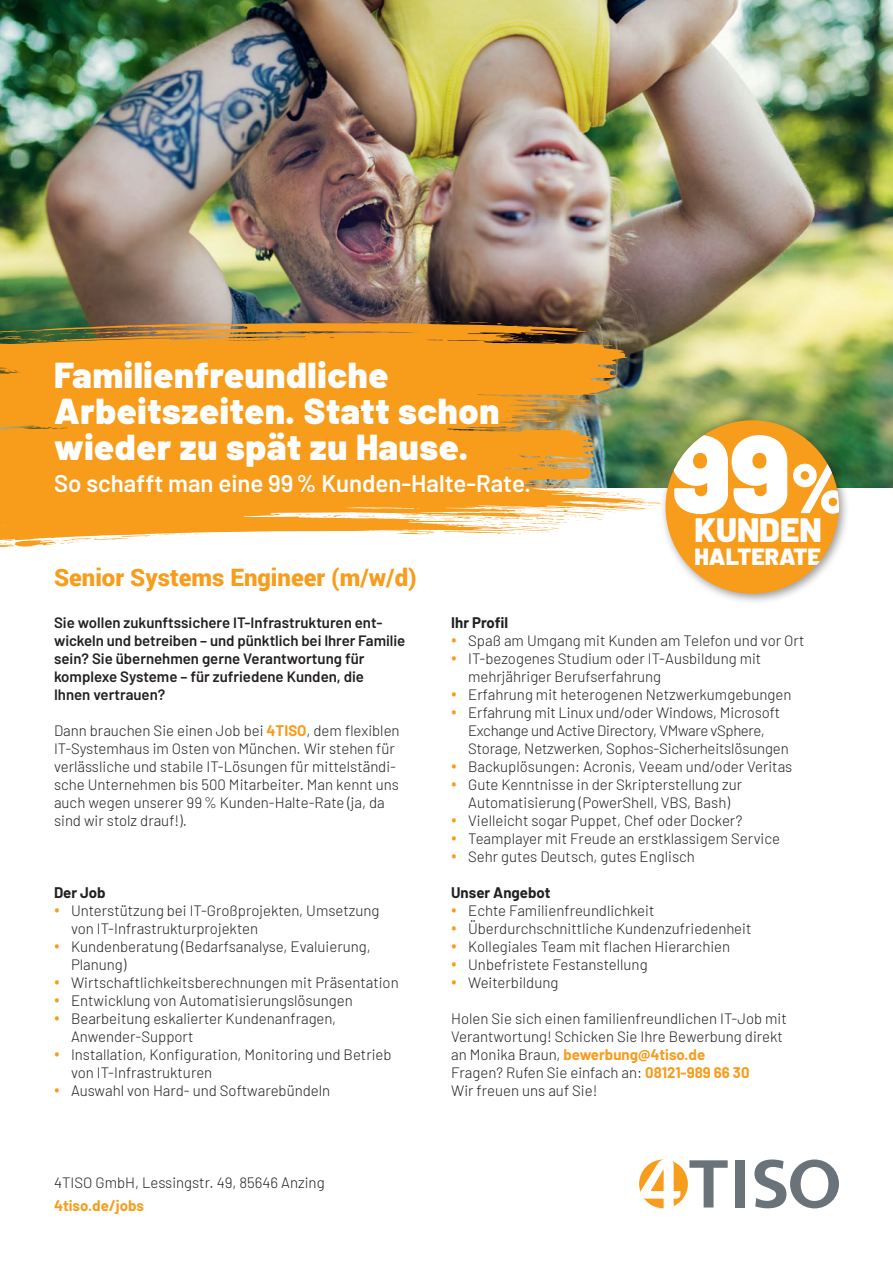
<style>
.page{position:relative;width:893px;height:1263px;background:#fff}
.page>*{position:absolute;margin:0;border:0;box-sizing:border-box;transform-origin:0 0}
.t1{font:900 110.55px "Barlow";color:#fff}
.t2{font:900 36px/36px "Barlow";letter-spacing:.02em;color:#fff}
.t3{font:900 33.75px "Barlow";color:#fff}
.t4{font:600 24px "Barlow";color:#fff}
.t5{font:900 24px "Roboto";color:#f89c1c}
.t6{font:900 23.4px "Barlow";color:#fff}
.t7{font:300 15px/18px "Barlow";color:#231f20}
.t8{font:600 15px/18px "Barlow";color:#231f20}
.t9{font:700 15px "Barlow";color:#231f20}
.t10{font:700 15px "Barlow";color:#f89c1c}
.s1{font-size:69.9px}
.s2{font-weight:700;color:#f89c1c}
.s3{font-family:"Roboto";font-weight:900;color:#f89c1c}
</style>
<div class="page">
<svg style="left:689px;top:1160px;width:39px;height:47px"></svg>
<div style="left:735px;top:1160px;width:10px;height:47px;background:#697379"></div>
<div style="left:639px;top:1159px;width:49px;height:49px;background:#f89c1c;border-radius:50%"></div>
<div style="left:790px;top:1159px;width:49px;height:49px;background:#697379;border-radius:50%"></div>
<div style="left:801px;top:1167px;width:27px;height:34px;background:#fff;border-radius:50%"></div>
<svg style="left:639px;top:1159px;width:42px;height:50px"></svg>
<svg style="left:754px;top:1159px;width:32px;height:49px"></svg>
<img style="left:0;top:0;width:893px;height:488px">
<div style="left:660px;top:415px;width:191px;height:190px;background:#231f20;opacity:.45"></div>
<div style="left:665px;top:420px;width:174px;height:174px;background:#f89c1c;border-radius:50%"></div>
<img style="left:0;top:320px;width:662px;height:229px">
<div style="left:0;top:440px;width:421px;height:59px;background:#f89c1c"></div>
<div style="left:382px;top:400px;width:117px;height:26px;background:#f89c1c"></div>
<h2 class="t2" style="left:54px;top:354px;width:447px">Familienfreundliche<br>Arbeitszeiten. Statt schon wieder zu spät zu Hause.</h2>
<h3 class="t4" style="left:54px;top:465px;width:479px">So schafft man eine 99% Kunden-Halte-Rate.</h3>
<h3 class="t5" style="left:54px;top:561px;width:364px">Senior Systems Engineer (m/w/d)</h3>
<h1 class="t1" style="left:672px;top:390px;width:177px">99<span class="s1">%</span></h1>
<h3 class="t3" style="left:695px;top:505px;width:129px">KUNDEN</h3>
<h3 class="t6" style="left:695px;top:539px;width:128px">HALTERATE</h3>
<p class="t8" style="left:54px;top:612px;width:353px">Sie wollen zukunftssichere IT-Infrastrukturen ent&shy;wickeln und betreiben – und pünktlich bei Ihrer Familie sein? Sie übernehmen gerne Verantwortung für komplexe Systeme – für zufriedene Kunden, die<br>Ihnen vertrauen?</p>
<p class="t7" style="left:54px;top:721px;width:347px">Dann brauchen Sie einen Job bei <span class="s2">4TISO</span>, dem flexiblen IT-Systemhaus im Osten von München. Wir stehen für verlässliche und stabile IT-Lösungen für mittelständi&shy;sche Unternehmen bis 500 Mitarbeiter. Man kennt uns auch wegen unserer 99% Kunden-Halte-Rate (ja, da sind wir stolz drauf!).</p>
<p class="t9" style="left:54px;top:882px;width:53px">Der Job</p>
<p class="t7" style="left:71px;top:901px;width:310px;text-indent:-17px"><span class="s3">•</span> Unterstützung bei IT-Großprojekten, Umsetzung von IT-Infrastrukturprojekten</p>
<p class="t7" style="left:71px;top:937px;width:301px;text-indent:-17px"><span class="s3">•</span> Kundenberatung (Bedarfsanalyse, Evaluierung,<br>Planung)</p>
<p class="t7" style="left:54px;top:973px;width:346px"><span class="s3">•</span> Wirtschaftlichkeitsberechnungen mit Präsentation</p>
<p class="t7" style="left:54px;top:991px;width:300px"><span class="s3">•</span> Entwicklung von Automatisierungslösungen</p>
<p class="t7" style="left:71px;top:1009px;width:267px;text-indent:-17px"><span class="s3">•</span> Bearbeitung eskalierter Kundenanfragen,<br>Anwender-Support</p>
<p class="t7" style="left:71px;top:1045px;width:322px;text-indent:-17px"><span class="s3">•</span> Installation, Konfiguration, Monitoring und Betrieb von IT-Infrastrukturen</p>
<p class="t7" style="left:54px;top:1081px;width:278px"><span class="s3">•</span> Auswahl von Hard- und Softwarebündeln</p>
<p class="t7" style="left:54px;top:1173px;width:272px">4TISO GmbH, Lessingstr. 49, 85646 Anzing</p>
<p class="t10" style="left:54px;top:1194px;width:92px">4tiso.de/jobs</p>
<p class="t9" style="left:451px;top:612px;width:59px">Ihr Profil</p>
<p class="t7" style="left:451px;top:631px;width:355px"><span class="s3">•</span> Spaß am Umgang mit Kunden am Telefon und vor Ort</p>
<p class="t7" style="left:468px;top:649px;width:295px;text-indent:-17px"><span class="s3">•</span> IT-bezogenes Studium oder IT-Ausbildung mit mehrjähriger Berufserfahrung</p>
<p class="t7" style="left:451px;top:685px;width:342px"><span class="s3">•</span> Erfahrung mit heterogenen Netzwerkumgebungen</p>
<p class="t7" style="left:468px;top:703px;width:322px;text-indent:-17px"><span class="s3">•</span> Erfahrung mit Linux und/oder Windows, Microsoft<br>Exchange und Active Directory, VMware vSphere,<br>Storage, Netzwerken, Sophos-Sicherheitslösungen</p>
<p class="t7" style="left:451px;top:757px;width:343px"><span class="s3">•</span> Backuplösungen: Acronis, Veeam und/oder Veritas</p>
<p class="t7" style="left:451px;top:775px;width:293px;text-align:center"><span class="s3">•</span> Gute Kenntnisse in der Skripterstellung zur<br>Automatisierung (PowerShell, VBS, Bash)</p>
<p class="t7" style="left:451px;top:811px;width:293px"><span class="s3">•</span> Vielleicht sogar Puppet, Chef oder Docker?</p>
<p class="t7" style="left:451px;top:829px;width:330px"><span class="s3">•</span> Teamplayer mit Freude an erstklassigem Service</p>
<p class="t7" style="left:451px;top:847px;width:245px"><span class="s3">•</span> Sehr gutes Deutsch, gutes Englisch</p>
<p class="t9" style="left:451px;top:882px;width:101px">Unser Angebot</p>
<p class="t7" style="left:451px;top:901px;width:205px"><span class="s3">•</span> Echte Familienfreundlichkeit</p>
<p class="t7" style="left:451px;top:919px;width:302px"><span class="s3">•</span> Überdurchschnittliche Kundenzufriedenheit</p>
<p class="t7" style="left:451px;top:937px;width:281px"><span class="s3">•</span> Kollegiales Team mit flachen Hierarchien</p>
<p class="t7" style="left:451px;top:955px;width:198px"><span class="s3">•</span> Unbefristete Festanstellung</p>
<p class="t7" style="left:451px;top:973px;width:109px"><span class="s3">•</span> Weiterbildung</p>
<p class="t7" style="left:451px;top:1009px;width:337px">Holen Sie sich einen familienfreundlichen IT-Job mit Verantwortung! Schicken Sie Ihre Bewerbung direkt an Monika Braun, <span class="s2">bewerbung@4tiso.de<br></span>Fragen? Rufen Sie einfach an: <span class="s2">08121-989 66 30<br></span>Wir freuen uns auf Sie!</p>
</div>
